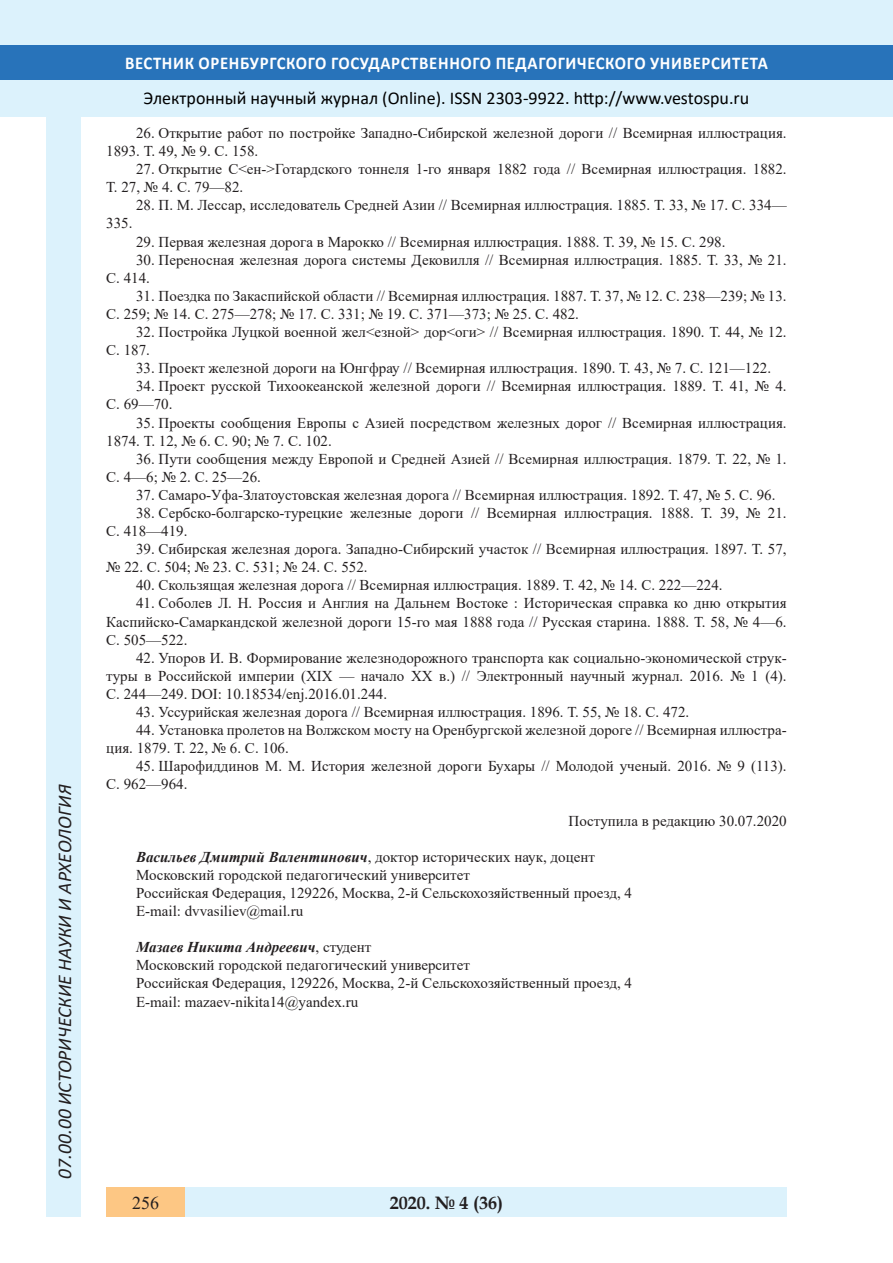
<style>
.page{position:relative;width:893px;height:1263px;background:#fff}
.page>*{position:absolute;margin:0;border:0;box-sizing:border-box;transform-origin:0 0}
.t1{font:italic 19.5px "Calibri";color:#231f20}
.t2{font:18px "Calibri";color:#000}
.t3{font:700 18px "Calibri";letter-spacing:.04em;color:#fff;scale:.93 1}
.t4{font:700 18px "Book Antiqua";color:#231f20}
.t5{font:18px "Times New Roman";color:#231f20}
.литература{font:15px/18.1px "Times New Roman";color:#231f20}
.литература-2{font:italic 700 15px "Times New Roman";color:#231f20}
.s1{font-weight:700;font-style:italic}
.s2{font-weight:400;font-style:normal}
</style>
<div class="page">
<div style="left:0;top:0;width:893px;height:116px;background:#dcf2fc"></div>
<div style="left:0;top:45px;width:893px;height:34px;background:#2873ba"></div>
<div style="left:106px;top:1188px;width:681px;height:29px;background:#dcf2fc"></div>
<div style="left:106px;top:1188px;width:79px;height:29px;background:#fdc784"></div>
<div style="left:47px;top:116px;width:34px;height:1101px;background:#dcf2fc"></div>
<h1 class="t1" style="left:51px;top:1179px;width:395px;rotate:-90deg">07.00.00 ИСТОРИЧЕСКИЕ НАУКИ И АРХЕОЛОГИЯ</h1>
<h1 class="t1" style="left:51px;top:1105px;width:206px;rotate:-90deg">БИОЛОГИЧЕСКИЕ НАУКИ</h1>
<h1 class="t1" style="left:51px;top:1169px;width:11px;rotate:-90deg">3</h1>
<p class="t3" style="left:125px;top:50px;width:693px">ВЕСТНИК ОРЕНБУРГСКОГО ГОСУДАРСТВЕННОГО ПЕДАГОГИЧЕСКОГО УНИВЕРСИТЕТА</p>
<p class="t2" style="left:144px;top:85px;width:607px">Электронный научный журнал (Online). ISSN 2303-9922. http://www.vestospu.ru</p>
<p class="t2" style="left:583px;top:85px;width:13px">t</p>
<p class="t2" style="left:583px;top:85px;width:13px">t</p>
<p class="литература" style="left:106px;top:123px;width:682px;text-indent:30px">26. Открытие работ по постройке Западно-Сибирской железной дороги // Всемирная иллюстрация.<br>1893. Т. 49, № 9. С. 158.</p>
<p class="литература" style="left:106px;top:160px;width:682px;text-indent:30px">27. Открытие С&lt;ен-&gt;Готардского тоннеля 1-го января 1882 года // Всемирная иллюстрация. 1882.<br>Т. 27, № 4. С. 79—82.</p>
<p class="литература" style="left:136px;top:196px;width:652px">28. П. М. Лессар, исследователь Средней Азии // Всемирная иллюстрация. 1885. Т. 33, № 17. С. 334—</p>
<p class="литература" style="left:106px;top:214px;width:28px">335.</p>
<p class="литература" style="left:136px;top:232px;width:591px">29. Первая железная дорога в Марокко // Всемирная иллюстрация. 1888. Т. 39, № 15. С. 298.</p>
<p class="литература" style="left:106px;top:250px;width:682px;text-indent:30px">30. Переносная железная дорога системы Дековилля // Всемирная иллюстрация. 1885. Т. 33, № 21.<br>С. 414.</p>
<p class="литература" style="left:106px;top:286px;width:682px;text-indent:30px">31. Поездка по Закаспийской области // Всемирная иллюстрация. 1887. Т. 37, № 12. С. 238—239; № 13.<br>С. 259; № 14. С. 275—278; № 17. С. 331; № 19. С. 371—373; № 25. С. 482.</p>
<p class="литература" style="left:106px;top:322px;width:682px;text-indent:30px">32. Постройка Луцкой военной жел&lt;езной&gt; дор&lt;оги&gt; // Всемирная иллюстрация. 1890. Т. 44, № 12.<br>С. 187.</p>
<p class="литература" style="left:136px;top:359px;width:637px">33. Проект железной дороги на Юнгфрау // Всемирная иллюстрация. 1890. Т. 43, № 7. С. 121—122.</p>
<p class="литература" style="left:106px;top:377px;width:682px;text-indent:30px">34. Проект русской Тихоокеанской железной дороги // Всемирная иллюстрация. 1889. Т. 41, № 4.<br>С. 69—70.</p>
<p class="литература" style="left:106px;top:413px;width:682px;text-indent:30px">35. Проекты сообщения Европы с Азией посредством железных дорог // Всемирная иллюстрация.<br>1874. Т. 12, № 6. С. 90; № 7. С. 102.</p>
<p class="литература" style="left:106px;top:449px;width:682px;text-indent:30px">36. Пути сообщения между Европой и Средней Азией // Всемирная иллюстрация. 1879. Т. 22, № 1.<br>С. 4—6; № 2. С. 25—26.</p>
<p class="литература" style="left:136px;top:485px;width:641px">37. Самаро-Уфа-Златоустовская железная дорога // Всемирная иллюстрация. 1892. Т. 47, № 5. С. 96.</p>
<p class="литература" style="left:106px;top:503px;width:682px;text-indent:30px">38. Сербско-болгарско-турецкие железные дороги // Всемирная иллюстрация. 1888. Т. 39, № 21.<br>С. 418—419.</p>
<p class="литература" style="left:106px;top:540px;width:682px;text-indent:30px">39. Сибирская железная дорога. Западно-Сибирский участок // Всемирная иллюстрация. 1897. Т. 57, № 22. С. 504; № 23. С. 531; № 24. С. 552.</p>
<p class="литература" style="left:136px;top:576px;width:588px">40. Скользящая железная дорога // Всемирная иллюстрация. 1889. Т. 42, № 14. С. 222—224.</p>
<p class="литература" style="left:106px;top:594px;width:682px;text-align:justify;text-indent:30px">41. Соболев Л. Н. Россия и Англия на Дальнем Востоке : Историческая справка ко дню открытия Каспийско-Самаркандской железной дороги 15-го мая 1888 года // Русская старина. 1888. Т. 58, № 4—6.<br>С. 505—522.</p>
<p class="литература" style="left:106px;top:648px;width:682px;text-align:justify;text-indent:30px">42. Упоров И. В. Формирование железнодорожного транспорта как социально-экономической струк&shy;туры в Российской империи (XIX — начало ХХ в.) // Электронный научный журнал. 2016. № 1 (4).<br>С. 244—249. DOI: 10.18534/enj.2016.01.244.</p>
<p class="литература" style="left:136px;top:702px;width:555px">43. Уссурийская железная дорога // Всемирная иллюстрация. 1896. Т. 55, № 18. С. 472.</p>
<p class="литература" style="left:106px;top:720px;width:682px;text-indent:30px">44. Установка пролетов на Волжском мосту на Оренбургской железной дороге // Всемирная иллюстра&shy;ция. 1879. Т. 22, № 6. С. 106.</p>
<p class="литература" style="left:106px;top:757px;width:682px;text-indent:30px">45. Шарофиддинов М. М. История железной дороги Бухары // Молодой ученый. 2016. № 9 (113).<br>С. 962—964.</p>
<p class="литература" style="left:569px;top:811px;width:220px">Поступила в редакцию 30.07.2020</p>
<p class="литература" style="left:136px;top:847px;width:460px"><span class="s1">Васильев Дмитрий Валентинович</span>, доктор исторических наук, доцент</p>
<p class="литература" style="left:136px;top:865px;width:335px">Московский городской педагогический университет</p>
<p class="литература" style="left:136px;top:883px;width:497px">Российская Федерация, 129226, Москва, 2-й Сельскохозяйственный проезд, 4</p>
<p class="литература" style="left:136px;top:901px;width:169px">E-mail: dvvasiliev@mail.ru</p>
<p class="литература-2" style="left:136px;top:937px;width:237px">Мазаев Никита Андреевич<span class="s2">, студент</span></p>
<p class="литература" style="left:136px;top:956px;width:335px">Московский городской педагогический университет</p>
<p class="литература" style="left:136px;top:974px;width:497px">Российская Федерация, 129226, Москва, 2-й Сельскохозяйственный проезд, 4</p>
<p class="литература" style="left:136px;top:992px;width:224px">E-mail: mazaev-nikita14@yandex.ru</p>
<p class="t4" style="left:390px;top:1190px;width:115px">2020. № 4 (36)</p>
<p class="t5" style="left:132px;top:1190px;width:28px">256</p>
<p class="t4" style="left:460px;top:1190px;width:10px">2</p>
<p class="t4" style="left:408px;top:1190px;width:19px">18</p>
<p class="t4" style="left:460px;top:1190px;width:39px">1 25</p>
</div>
